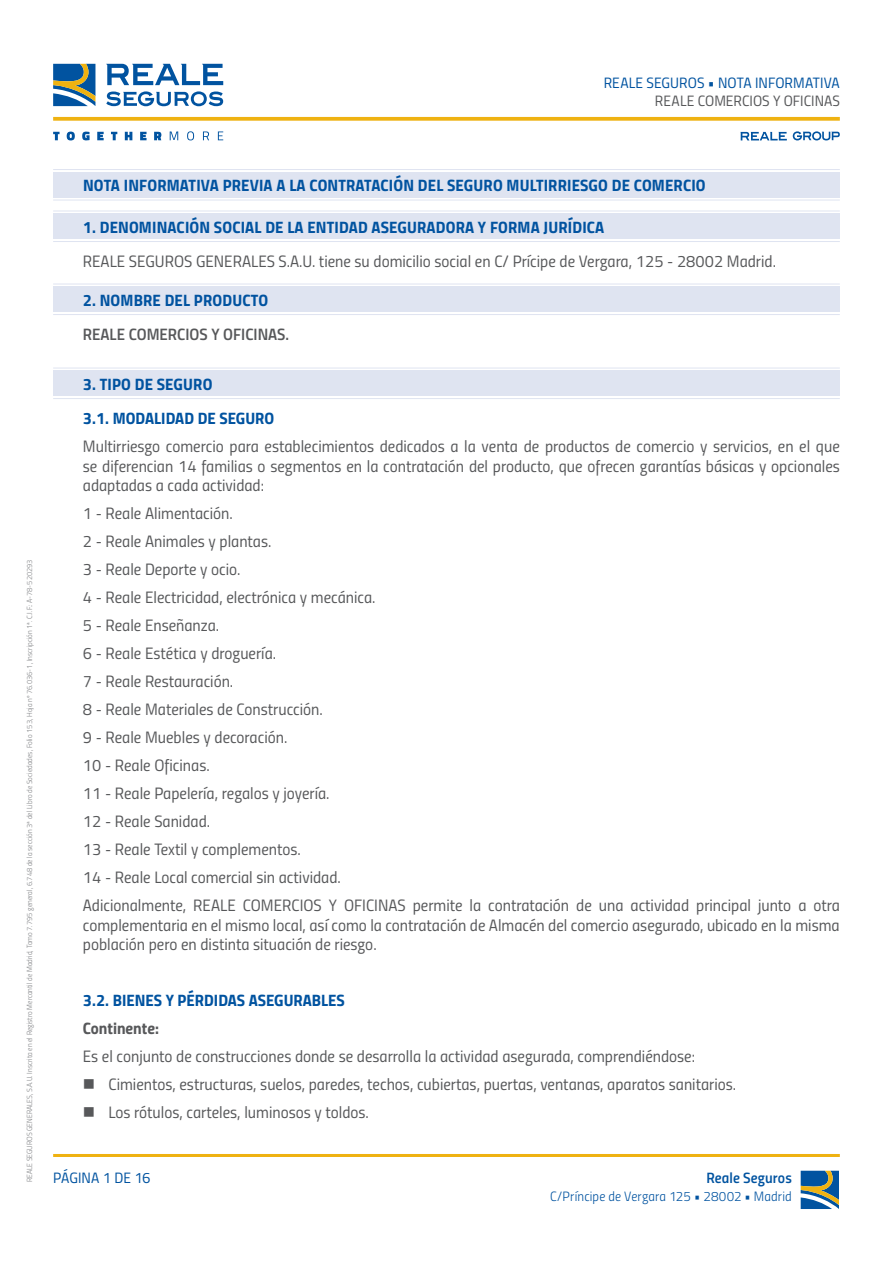
<style>
.page{position:relative;width:893px;height:1263px;background:#fff}
.page>*{position:absolute;margin:0;border:0;box-sizing:border-box;transform-origin:0 0}
.t1{font:16.5px/19.5px "Titillium Regular Upright";color:#57585a;text-align:justify}
.t2{font:16.5px "Titillium Bold Upright";letter-spacing:.01em;color:#0153a0}
.t3{font:16.5px "Titillium Semibold Upright";color:#57585a}
.t4{font:16.5px "Titillium Bold Upright";color:#57585a}
.t5{font:15px "Titillium Regular Upright";letter-spacing:.005em;color:#0153a0}
.t6{font:15px "Titillium Regular Upright";color:#57585a}
.t7{font:15px "Titillium Semibold Upright";letter-spacing:.005em;color:#0153a0}
.t8{font:13.5px "Titillium Light Upright";letter-spacing:.01em;color:#0153a0}
.t9{font:7.5px "Titillium Light Upright";color:#808285}
</style>
<div class="page">
<hr style="left:53px;top:1154px;width:787px;height:3px;background:#efb211">
<svg style="left:106px;top:64px;width:117px;height:21px"></svg>
<svg style="left:53px;top:64px;width:42px;height:42px;background:#517b8e"></svg>
<svg style="left:106px;top:91px;width:117px;height:15px"></svg>
<svg style="left:53px;top:117px;width:787px;height:4px;background:#f0b723"></svg>
<svg style="left:53px;top:132px;width:7px;height:8px"></svg>
<svg style="left:67px;top:132px;width:8px;height:8px"></svg>
<svg style="left:82px;top:132px;width:8px;height:8px"></svg>
<svg style="left:97px;top:132px;width:7px;height:8px"></svg>
<svg style="left:111px;top:132px;width:6px;height:8px"></svg>
<svg style="left:125px;top:132px;width:7px;height:8px"></svg>
<svg style="left:140px;top:132px;width:7px;height:8px"></svg>
<svg style="left:154px;top:132px;width:7px;height:8px"></svg>
<svg style="left:170px;top:131px;width:8px;height:9px"></svg>
<svg style="left:187px;top:131px;width:7px;height:9px"></svg>
<svg style="left:203px;top:131px;width:6px;height:9px"></svg>
<svg style="left:218px;top:131px;width:5px;height:9px"></svg>
<svg style="left:740px;top:132px;width:47px;height:8px"></svg>
<svg style="left:793px;top:131px;width:47px;height:9px"></svg>
<svg style="left:801px;top:1171px;width:38px;height:38px"></svg>
<div style="left:53px;top:214px;width:787px;height:25px;background:#dfe4f1"></div>
<hr style="left:53px;top:211px;width:787px;height:1px;background:#dfe4f1">
<hr style="left:53px;top:241px;width:787px;height:1px;background:#dfe4f1">
<div style="left:53px;top:287px;width:787px;height:25px;background:#dfe4f1"></div>
<hr style="left:53px;top:284px;width:787px;height:1px;background:#dfe4f1">
<hr style="left:53px;top:314px;width:787px;height:1px;background:#dfe4f1">
<div style="left:53px;top:371px;width:787px;height:25px;background:#dfe4f1"></div>
<hr style="left:53px;top:368px;width:787px;height:1px;background:#dfe4f1">
<hr style="left:53px;top:398px;width:787px;height:1px;background:#dfe4f1">
<div style="left:53px;top:172px;width:787px;height:26px;background:#dfe4f1"></div>
<hr style="left:53px;top:169px;width:787px;height:1px;background:#dfe4f1">
<hr style="left:53px;top:200px;width:787px;height:1px;background:#dfe4f1">
<p class="t5" style="left:604px;top:71px;width:238px">REALE SEGUROS • NOTA INFORMATIVA</p>
<p class="t6" style="left:655px;top:89px;width:186px">REALE COMERCIOS Y OFICINAS</p>
<p class="t9" style="left:24px;top:1182px;width:624px;rotate:-90deg">REALE SEGUROS GENERALES, S.A.U. Inscrita en el Registro Mercantil de Madrid, Tomo 7.795 general, 6.748 de la sección 3ª del Libro de Sociedades, Folio 153, Hoja nº 76.036-1, Inscripción 1ª. C.I.F.: A-78-520293</p>
<p class="t2" style="left:83px;top:172px;width:624px">NOTA INFORMATIVA PREVIA A LA CONTRATACIÓN DEL SEGURO MULTIRRIESGO DE COMERCIO</p>
<p class="t2" style="left:83px;top:214px;width:523px">1. DENOMINACIÓN SOCIAL DE LA ENTIDAD ASEGURADORA Y FORMA JURÍDICA</p>
<p class="t1" style="left:83px;top:251px;width:695px">REALE SEGUROS GENERALES S.A.U. tiene su domicilio social en C/ Prícipe de Vergara, 125 - 28002 Madrid.</p>
<p class="t2" style="left:83px;top:287px;width:187px">2. NOMBRE DEL PRODUCTO</p>
<p class="t3" style="left:83px;top:322px;width:208px">REALE COMERCIOS Y OFICINAS.</p>
<p class="t2" style="left:83px;top:371px;width:131px">3. TIPO DE SEGURO</p>
<p class="t2" style="left:83px;top:406px;width:193px">3.1. MODALIDAD DE SEGURO</p>
<p class="t1" style="left:83px;top:436px;width:758px">Multirriesgo comercio para establecimientos dedicados a la venta de productos de comercio y servicios, en el que se diferencian 14 familias o segmentos en la contratación del producto, que ofrecen garantías básicas y opcionales adaptadas a cada actividad:</p>
<p class="t1" style="left:83px;top:503px;width:151px">1 - Reale Alimentación.</p>
<p class="t1" style="left:83px;top:531px;width:190px">2 - Reale Animales y plantas.</p>
<p class="t1" style="left:83px;top:559px;width:159px">3 - Reale Deporte y ocio.</p>
<p class="t1" style="left:83px;top:587px;width:294px">4 - Reale Electricidad, electrónica y mecánica.</p>
<p class="t1" style="left:83px;top:615px;width:138px">5 - Reale Enseñanza.</p>
<p class="t1" style="left:83px;top:643px;width:195px">6 - Reale Estética y droguería.</p>
<p class="t1" style="left:83px;top:671px;width:152px">7 - Reale Restauración.</p>
<p class="t1" style="left:83px;top:699px;width:241px">8 - Reale Materiales de Construcción.</p>
<p class="t1" style="left:83px;top:727px;width:206px">9 - Reale Muebles y decoración.</p>
<p class="t1" style="left:83px;top:755px;width:128px">10 - Reale Oficinas.</p>
<p class="t1" style="left:83px;top:783px;width:248px">11 - Reale Papelería, regalos y joyería.</p>
<p class="t1" style="left:83px;top:811px;width:129px">12 - Reale Sanidad.</p>
<p class="t1" style="left:83px;top:839px;width:219px">13 - Reale Textil y complementos.</p>
<p class="t1" style="left:83px;top:867px;width:259px">14 - Reale Local comercial sin actividad.</p>
<p class="t1" style="left:83px;top:895px;width:758px">Adicionalmente, REALE COMERCIOS Y OFICINAS permite la contratación de una actividad principal junto a otra complementaria en el mismo local, así como la contratación de Almacén del comercio asegurado, ubicado en la misma población pero en distinta situación de riesgo.</p>
<p class="t2" style="left:83px;top:988px;width:263px">3.2. BIENES Y PÉRDIDAS ASEGURABLES</p>
<p class="t4" style="left:83px;top:1016px;width:77px">Continente:</p>
<p class="t1" style="left:83px;top:1046px;width:614px">Es el conjunto de construcciones donde se desarrolla la actividad asegurada, comprendiéndose:</p>
<p class="t1" style="left:108px;top:1074px;width:629px">Cimientos, estructuras, suelos, paredes, techos, cubiertas, puertas, ventanas, aparatos sanitarios.</p>
<p class="t1" style="left:108px;top:1102px;width:262px">Los rótulos, carteles, luminosos y toldos.</p>
<p class="t5" style="left:53px;top:1166px;width:99px">PÁGINA 1 DE 16</p>
<p class="t7" style="left:706px;top:1166px;width:87px">Reale Seguros</p>
<p class="t8" style="left:550px;top:1186px;width:243px">C/Príncipe de Vergara 125 • 28002 • Madrid</p>
</div>
